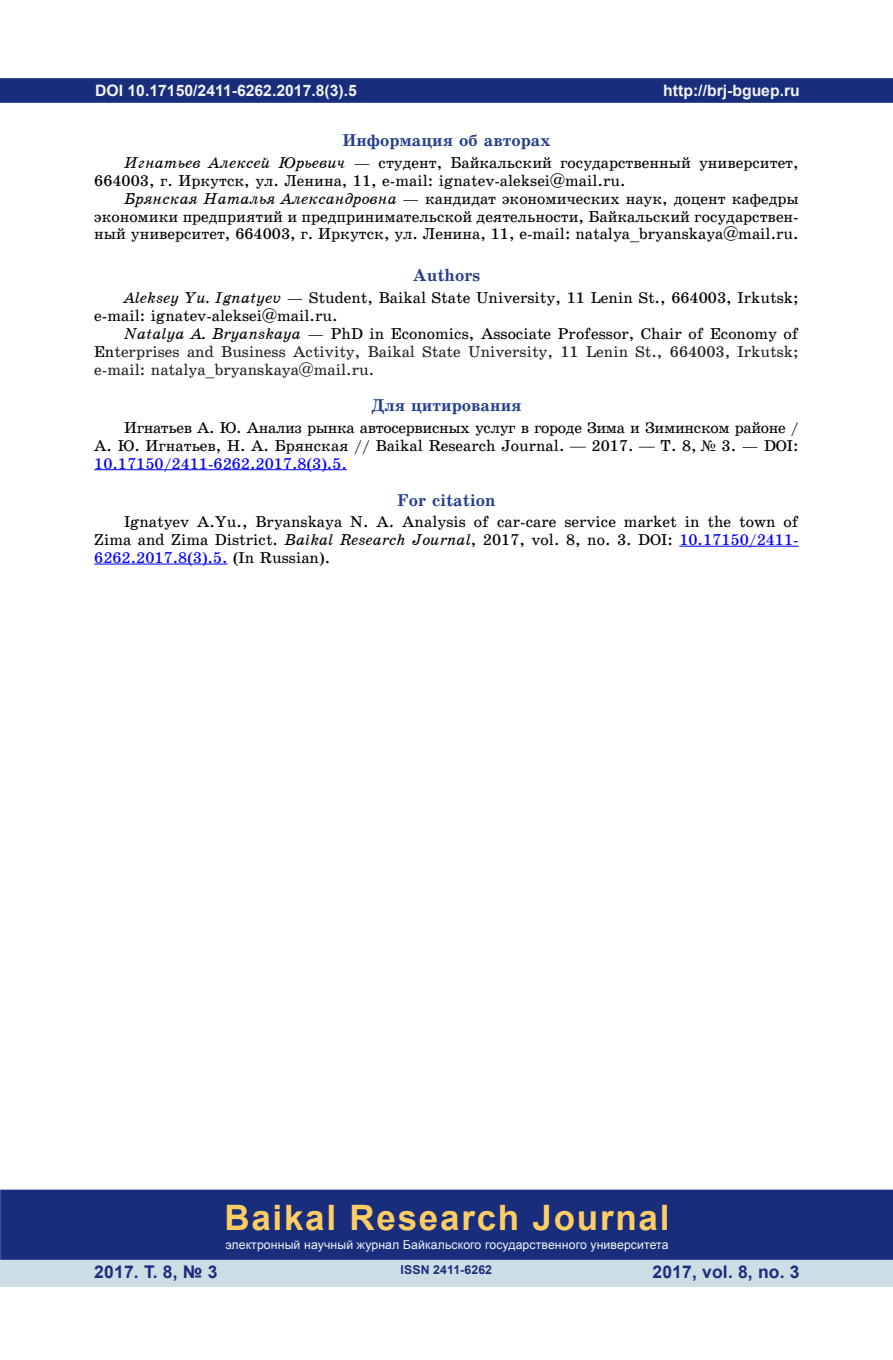
<style>
.page{position:relative;width:893px;height:1360px;background:#fff}
.page>*{position:absolute;margin:0;border:0;box-sizing:border-box;transform-origin:0 0}
.t1{font:700 35px "Arial";letter-spacing:.05em;color:#fecd64}
.t2{font:700 17.5px "Arial";letter-spacing:.01em;color:#182d7c}
.Подзаголовок1{font:17.15px "School Book C Bold";color:#253f8e}
.Текст_вопросы{font:15.75px/17.8px "School Book C";color:#000;text-align:justify}
.Текст_вопросы-2{font:15.75px/17.8px "School Book C";color:#231f20;text-align:justify}
.Текст{font:700 15.75px "Arial";color:#f2f3f4}
.t3{font:12.25px "Arial";letter-spacing:.01em;color:#f2f3f4}
.t4{font:700 12.25px "Arial";letter-spacing:.01em;color:#182d7c}
.s1{font-family:"School Book C Italic"}
.s2{font-family:"School Book C Italic";color:#000}
.s3{color:#000}
.s4{font-family:"Times New Roman"}
.s5{color:#00f}
</style>
<div class="page">
<div style="left:0;top:78px;width:893px;height:25px;background:#182d7c;border:2px solid #182d7c"></div>
<div style="left:0;top:1258px;width:893px;height:28px;background:#cddde6"></div>
<div style="left:0;top:1189px;width:893px;height:70px;background:#182d7c;border:2px solid #182d7c"></div>
<hr style="left:94px;top:469px;width:253px;height:1px;background:#00f">
<hr style="left:679px;top:546px;width:120px;height:1px;background:#00f">
<hr style="left:94px;top:563px;width:134px;height:1px;background:#00f">
<p class="Текст" style="left:95px;top:79px;width:263px">DOI 10.17150/2411-6262.2017.8(3).5</p>
<p class="Подзаголовок1" style="left:342px;top:131px;width:210px">Информация об авторах</p>
<p class="Текст_вопросы" style="left:94px;top:154px;width:706px;text-indent:30px"><span class="s1">Игнатьев Алексей Юрьевич</span> — студент, Байкальский государственный университет,<br>664003, г. Иркутск, ул. Ленина, 11, e-mail: ignatev-aleksei@mail.ru.</p>
<p class="Текст_вопросы" style="left:94px;top:190px;width:706px;text-indent:30px"><span class="s1">Брянская Наталья Александровна</span> — кандидат экономических наук, доцент кафедры экономики предприятий и предпринимательской деятельности, Байкальский государствен&shy;ный университет, 664003, г. Иркутск, ул. Ленина, 11, e-mail: natalya_bryanskaya@mail.ru.</p>
<p class="Подзаголовок1" style="left:413px;top:266px;width:69px">Authors</p>
<p class="Текст_вопросы" style="left:94px;top:289px;width:706px;text-indent:30px"><span class="s1">Aleksey Yu. Ignatyev</span> — Student, Baikal State University, 11 Lenin St., 664003, Irkutsk; e-mail: ignatev-aleksei@mail.ru.</p>
<p class="Текст_вопросы-2" style="left:94px;top:325px;width:706px;text-indent:30px"><span class="s2">Natalya A. Bryanskaya</span> <span class="s3">— PhD in Economics, Associate Professor, Chair of Economy of En</span>terprises and Business Activity, Baikal State University, 11 Lenin St., 664003, Irkutsk; e-mail: natalya_bryanskaya@mail.ru.</p>
<p class="Подзаголовок1" style="left:371px;top:396px;width:152px">Для цитирования</p>
<p class="Текст_вопросы" style="left:94px;top:419px;width:706px;text-indent:30px">Игнатьев А. Ю. Анализ рынка автосервисных услуг в городе Зима и Зиминском районе / А. Ю. Игнатьев, Н. А. Брянская // Baikal Research Journal. <span class="s4">—</span> 2017. <span class="s4">—</span> Т. 8, <span class="s4">№</span> 3. — DOI:<br><span class="s5">10.17150/2411-6262.2017.8(3).5.</span></p>
<p class="Подзаголовок1" style="left:397px;top:490px;width:100px">For citation</p>
<p class="Текст_вопросы" style="left:94px;top:513px;width:706px;text-indent:30px">Ignatyev A.Yu., Bryanskaya N. A. Analysis of car-care service market in the town of Zima and Zima District. <span class="s1">Baikal Research Journal</span>, 2017, vol. 8, no. 3. DOI: <span class="s5">10.17150/2411- 6262.2017.8(3).5.</span> (In Russian).</p>
<p class="Текст" style="left:663px;top:79px;width:138px">http://brj-bguep.ru</p>
<h1 class="t1" style="left:224px;top:1193px;width:447px">Baikal Research Journal</h1>
<p class="t3" style="left:225px;top:1236px;width:445px">электронный научный журнал Байкальского государственного университета</p>
<p class="t2" style="left:94px;top:1259px;width:125px">2017. Т. 8, № 3</p>
<p class="t2" style="left:652px;top:1259px;width:149px">2017, vol. 8, no. 3</p>
<p class="t4" style="left:401px;top:1261px;width:93px">ISSN 2411-6262</p>
</div>
